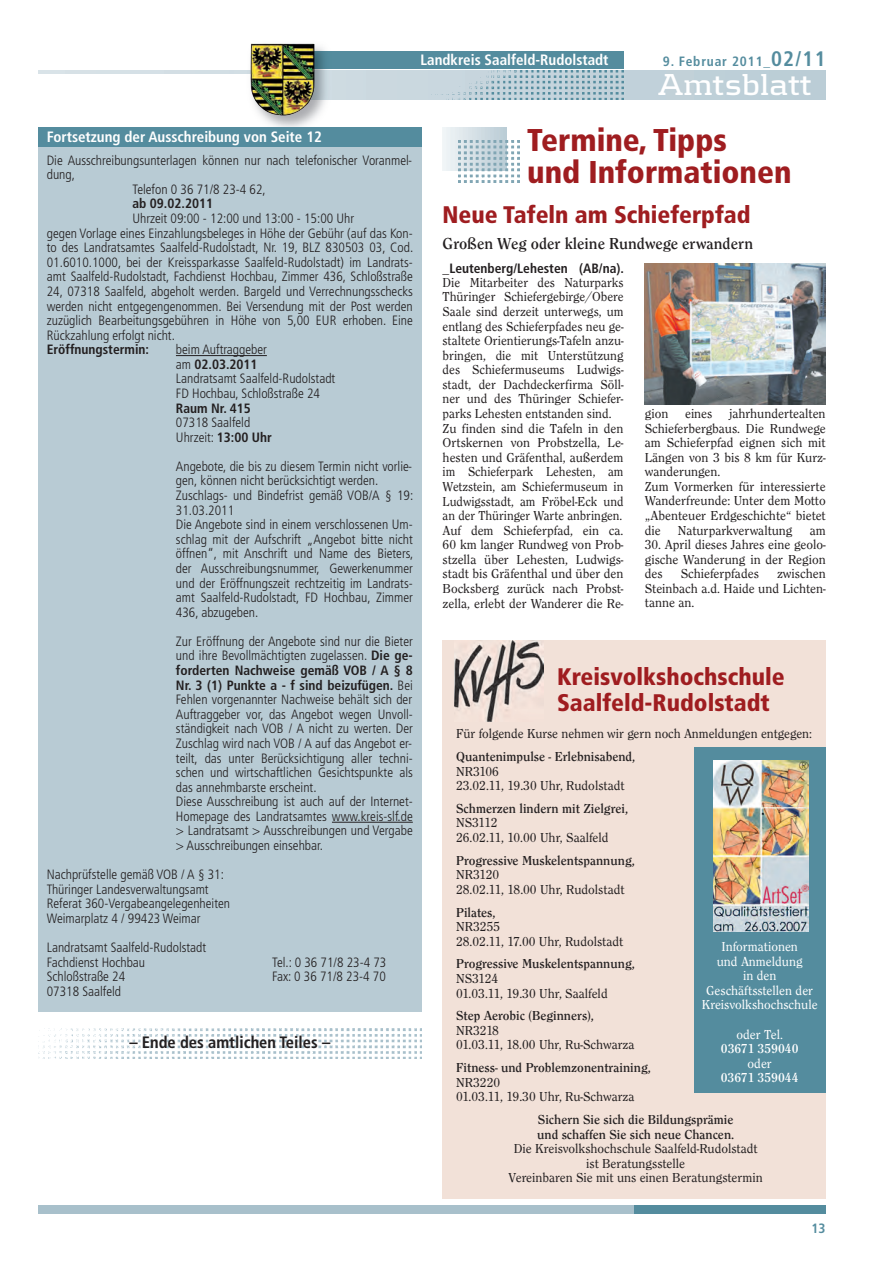
<style>
.page{position:relative;width:881px;height:1263px;background:#fff}
.page>*{position:absolute;margin:0;border:0;box-sizing:border-box;transform-origin:0 0}
.t1{font:900 condensed 31.5px/31.5px "Frutiger";color:#9f1d20}
.t2{font:700 31.5px "Kontrapunkt";color:#fff}
.t3{font:900 condensed 24px/26px "Frutiger";color:#9f1d20}
.t4{font:700 16.5px "Clearface Itc T";color:#231f20}
.t5{font:700 condensed 16.5px "Frutiger";color:#231f20}
.t6{font:700 condensed 15px "Frutiger";color:#fff}
.t7{font:300 condensed 13.5px/14.5px "Frutiger";color:#231f20}
.t8{font:13.5px/14.5px "Clearface Itc T";color:#231f20}
.t9{font:700 13.5px/14.5px "Clearface Itc T";color:#231f20}
.t10{font:13.5px/14.5px "Clearface Itc T";color:#fff;text-align:center}
.t11{font:700 condensed 13.5px "Frutiger";color:#231f20}
.t12{font:700 13.5px "Clearface Itc T";color:#fff}
.t13{font:700 condensed 13.5px "Frutiger";letter-spacing:.06em;color:#548c9e}
.s1{font-size:21px}
.s2{font-weight:700}
</style>
<div class="page">
<div style="left:38px;top:1205px;width:598px;height:9px;background:#a8c0cb"></div>
<div style="left:634px;top:1205px;width:191px;height:9px;background:#548c9e"></div>
<svg style="left:38px;top:70px;width:787px;height:30px;background:#c3d2da"></svg>
<div style="left:38px;top:74px;width:224px;height:28px;background:#fff"></div>
<img style="left:421px;top:70px;width:202px;height:30px">
<div style="left:287px;top:51px;width:336px;height:17px;background:#548c9e"></div>
<img style="left:234px;top:100px;width:111px;height:28px">
<img style="left:314px;top:44px;width:31px;height:26px">
<img style="left:314px;top:70px;width:31px;height:30px">
<img style="left:234px;top:70px;width:16px;height:32px">
<img style="left:314px;top:51px;width:31px;height:17px">
<img style="left:250px;top:43px;width:64px;height:73px">
<div style="left:38px;top:128px;width:383px;height:19px;background:#548c9e"></div>
<div style="left:38px;top:147px;width:383px;height:865px;background:#b8cbd4"></div>
<hr style="left:176px;top:355px;width:91px;height:1px;background:#231f20">
<hr style="left:332px;top:822px;width:80px;height:1px;background:#231f20">
<div style="left:442px;top:128px;width:64px;height:42px;background:linear-gradient(to right,#f2f6f8,#bbcdd6)"></div>
<img style="left:458px;top:140px;width:61px;height:42px">
<img style="left:38px;top:1028px;width:383px;height:30px">
<img style="left:644px;top:264px;width:181px;height:140px">
<div style="left:442px;top:640px;width:383px;height:559px;background:#f2e1d8"></div>
<img style="left:454px;top:640px;width:89px;height:81px">
<div style="left:694px;top:748px;width:131px;height:345px;background:#548c9e"></div>
<img style="left:713px;top:761px;width:94px;height:170px">
<p class="t6" style="left:420px;top:53px;width:189px">Landkreis Saalfeld-Rudolstadt</p>
<p class="t13" style="left:662px;top:56px;width:164px">9. Februar 2011_<span class="s1">02/11</span></p>
<h1 class="t2" style="left:658px;top:74px;width:155px">Amtsblatt</h1>
<p class="t6" style="left:47px;top:131px;width:276px">Fortsetzung der Ausschreibung von Seite 12</p>
<p class="t7" style="left:47px;top:154px;width:367px">Die Ausschreibungsunterlagen können nur nach telefonischer Voranmel-</p>
<p class="t7" style="left:47px;top:168px;width:30px">dung,</p>
<p class="t7" style="left:132px;top:183px;width:135px">Telefon 0 36 71/8 23-4 62,</p>
<p class="t11" style="left:132px;top:198px;width:82px">ab 09.02.2011</p>
<p class="t7" style="left:47px;top:212px;width:368px;text-indent:85px">Uhrzeit 09:00 - 12:00 und 13:00 - 15:00 Uhr<br>gegen Vorlage eines Einzahlungsbeleges in Höhe der Gebühr (auf das Kon&shy;to des Landratsamtes Saalfeld-Rudolstadt, Nr. 19, BLZ 830503 03, Cod.<br>01.6010.1000, bei der Kreissparkasse Saalfeld-Rudolstadt) im Landrats&shy;amt Saalfeld-Rudolstadt, Fachdienst Hochbau, Zimmer 436, Schloßstraße 24, 07318 Saalfeld, abgeholt werden. Bargeld und Verrechnungsschecks werden nicht entgegengenommen. Bei Versendung mit der Post werden zuzüglich Bearbeitungsgebühren in Höhe von 5,00 EUR erhoben. Eine Rückzahlung erfolgt nicht.</p>
<p class="t11" style="left:47px;top:344px;width:104px">Eröffnungstermin:</p>
<p class="t7" style="left:176px;top:343px;width:161px">beim Auftraggeber<br>am <span class="s2">02.03.2011<br></span>Landratsamt Saalfeld-Rudolstadt<br>FD Hochbau, Schloßstraße 24</p>
<p class="t11" style="left:176px;top:402px;width:76px">Raum Nr. 415</p>
<p class="t7" style="left:176px;top:416px;width:97px">07318 Saalfeld<br>Uhrzeit: <span class="s2">13:00 Uhr</span></p>
<p class="t7" style="left:176px;top:460px;width:239px">Angebote, die bis zu diesem Termin nicht vorlie&shy;gen, können nicht berücksichtigt werden.<br>Zuschlags- und Bindefrist gemäß VOB/A § 19:<br>31.03.2011<br>Die Angebote sind in einem verschlossenen Um&shy;schlag mit der Aufschrift „Angebot bitte nicht öffnen“, mit Anschrift und Name des Bieters, der Ausschreibungsnummer, Gewerkenummer und der Eröffnungszeit rechtzeitig im Landrats&shy;amt Saalfeld-Rudolstadt, FD Hochbau, Zimmer 436, abzugeben.</p>
<p class="t7" style="left:176px;top:635px;width:238px">Zur Eröffnung der Angebote sind nur die Bieter und ihre Bevollmächtigten zugelassen. <span class="s2">Die ge&shy;forderten Nachweise gemäß VOB / A § 8<br>Nr. 3 (1) Punkte a - f sind beizufügen.</span> Bei Fehlen vorgenannter Nachweise behält sich der Auftraggeber vor, das Angebot wegen Unvoll&shy;ständigkeit nach VOB / A nicht zu werten. Der Zuschlag wird nach VOB / A auf das Angebot er&shy;teilt, das unter Berücksichtigung aller techni&shy;schen und wirtschaftlichen Gesichtspunkte als das annehmbarste erscheint.<br>Diese Ausschreibung ist auch auf der Internet-Homepage des Landratsamtes www.kreis-slf.de &gt; Landratsamt &gt; Ausschreibungen und Vergabe &gt; Ausschreibungen einsehbar.</p>
<p class="t7" style="left:47px;top:868px;width:185px">Nachprüfstelle gemäß VOB / A § 31:<br>Thüringer Landesverwaltungsamt Referat 360-Vergabeangelegenheiten Weimarplatz 4 / 99423 Weimar</p>
<p class="t7" style="left:47px;top:941px;width:161px">Landratsamt Saalfeld-Rudolstadt<br>Fachdienst Hochbau</p>
<p class="t7" style="left:272px;top:956px;width:116px">Tel.: 0 36 71/8 23-4 73</p>
<p class="t7" style="left:47px;top:970px;width:80px">Schloßstraße 24</p>
<p class="t7" style="left:272px;top:970px;width:115px">Fax: 0 36 71/8 23-4 70</p>
<p class="t7" style="left:47px;top:985px;width:76px">07318 Saalfeld</p>
<p class="t5" style="left:129px;top:1036px;width:202px">– Ende des amtlichen Teiles –</p>
<h1 class="t1" style="left:527px;top:127px;width:266px">Termine, Tipps<br>und Informationen</h1>
<h2 class="t3" style="left:442px;top:204px;width:309px">Neue Tafeln am Schieferpfad</h2>
<p class="t4" style="left:442px;top:233px;width:312px">Großen Weg oder kleine Rundwege erwandern</p>
<p class="t11" style="left:442px;top:263px;width:183px">_Leutenberg/Lehesten (AB/na).</p>
<p class="t8" style="left:442px;top:275px;width:182px">Die Mitarbeiter des Naturparks<br>Thüringer Schiefergebirge/Obere<br>Saale sind derzeit unterwegs, um entlang des Schieferpfades neu ge&shy;staltete Orientierungs-Tafeln anzu&shy;bringen, die mit Unterstützung des Schiefermuseums Ludwigs&shy;stadt, der Dachdeckerfirma Söll&shy;ner und des Thüringer Schiefer&shy;parks Lehesten entstanden sind.<br>Zu finden sind die Tafeln in den<br>Ortskernen von Probstzella, Le&shy;hesten und Gräfenthal, außerdem im Schieferpark Lehesten, am<br>Wetzstein, am Schiefermuseum in<br>Ludwigsstadt, am Fröbel-Eck und an der Thüringer Warte anbringen.<br>Auf dem Schieferpfad, ein ca.<br>60 km langer Rundweg von Prob&shy;stzella über Lehesten, Ludwigs&shy;stadt bis Gräfenthal und über den<br>Bocksberg zurück nach Probst&shy;zella, erlebt der Wanderer die Re-</p>
<p class="t8" style="left:644px;top:406px;width:182px">gion eines jahrhundertealten<br>Schieferbergbaus. Die Rundwege am Schieferpfad eignen sich mit<br>Längen von 3 bis 8 km für Kurz&shy;wanderungen.<br>Zum Vormerken für interessierte<br>Wanderfreunde: Unter dem Motto „Abenteuer Erdgeschichte“ bietet die</p>
<p class="t8" style="left:677px;top:523px;width:116px">Naturparkverwaltung</p>
<p class="t8" style="left:809px;top:523px;width:17px">am</p>
<p class="t8" style="left:644px;top:537px;width:182px;text-align:justify">30. April dieses Jahres eine geolo&shy;gische Wanderung in der Region des</p>
<p class="t8" style="left:644px;top:566px;width:182px;text-align:justify;text-indent:132px">zwischen Steinbach a.d. Haide und Lichten&shy;tanne an.</p>
<p class="t8" style="left:680px;top:566px;width:79px">Schieferpfades</p>
<h2 class="t3" style="left:557px;top:666px;width:229px">Kreisvolkshochschule<br>Saalfeld-Rudolstadt</h2>
<p class="t8" style="left:456px;top:726px;width:357px">Für folgende Kurse nehmen wir gern noch Anmeldungen entgegen:</p>
<p class="t9" style="left:456px;top:749px;width:181px">Quantenimpulse - Erlebnisabend,</p>
<p class="t8" style="left:456px;top:764px;width:170px">NR3106<br>23.02.11, 19.30 Uhr, Rudolstadt</p>
<p class="t9" style="left:456px;top:801px;width:173px">Schmerzen lindern mit Zielgrei,</p>
<p class="t8" style="left:456px;top:815px;width:154px">NS3112<br>26.02.11, 10.00 Uhr, Saalfeld</p>
<p class="t9" style="left:456px;top:853px;width:180px">Progressive Muskelentspannung,</p>
<p class="t8" style="left:456px;top:867px;width:170px">NR3120<br>28.02.11, 18.00 Uhr, Rudolstadt</p>
<p class="t9" style="left:456px;top:905px;width:41px">Pilates,</p>
<p class="t8" style="left:456px;top:919px;width:169px">NR3255<br>28.02.11, 17.00 Uhr, Rudolstadt</p>
<p class="t9" style="left:456px;top:956px;width:180px">Progressive Muskelentspannung,</p>
<p class="t8" style="left:456px;top:971px;width:153px">NS3124<br>01.03.11, 19.30 Uhr, Saalfeld</p>
<p class="t9" style="left:456px;top:1008px;width:139px">Step Aerobic (Beginners),</p>
<p class="t8" style="left:456px;top:1023px;width:180px">NR3218<br>01.03.11, 18.00 Uhr, Ru-Schwarza</p>
<p class="t9" style="left:456px;top:1060px;width:196px">Fitness- und Problemzonentraining,</p>
<p class="t8" style="left:456px;top:1075px;width:180px">NR3220<br>01.03.11, 19.30 Uhr, Ru-Schwarza</p>
<p class="t9" style="left:537px;top:1112px;width:198px">Sichern Sie sich die Bildungsprämie und schaffen Sie sich neue Chancen.</p>
<p class="t8" style="left:508px;top:1141px;width:255px;text-align:center">Die Kreisvolkshochschule Saalfeld-Rudolstadt ist Beratungsstelle<br>Vereinbaren Sie mit uns einen Beratungstermin</p>
<p class="t10" style="left:701px;top:939px;width:117px">Informationen<br>und Anmeldung<br>in den<br>Geschäftsstellen der<br>Kreisvolkshochschule</p>
<p class="t10" style="left:736px;top:1027px;width:48px">oder Tel.</p>
<p class="t12" style="left:720px;top:1040px;width:79px">03671 359040</p>
<p class="t10" style="left:747px;top:1056px;width:26px">oder</p>
<p class="t12" style="left:720px;top:1070px;width:79px">03671 359044</p>
<p class="t13" style="left:811px;top:1222px;width:16px">13</p>
</div>
